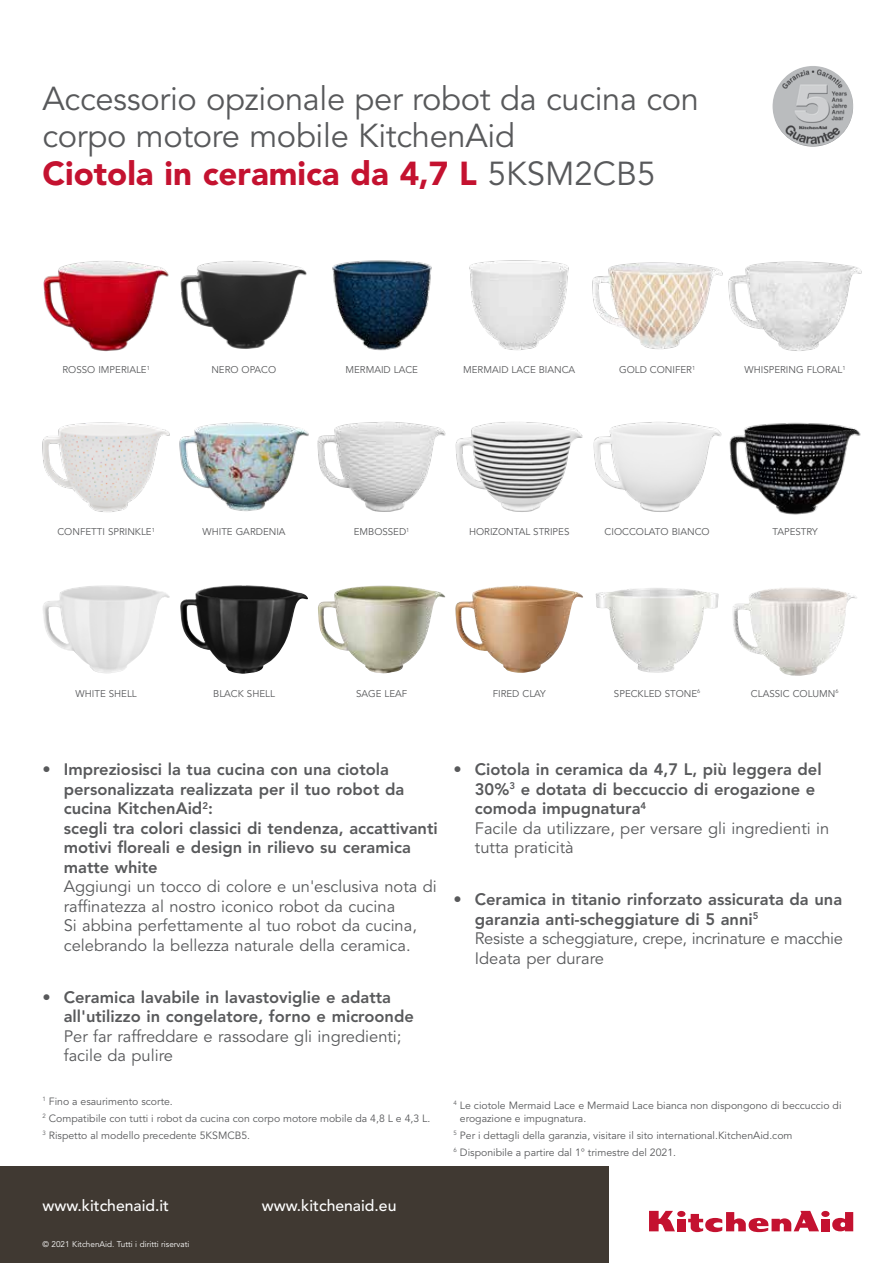
<style>
.page{position:relative;width:893px;height:1263px;background:#fff}
.page>*{position:absolute;margin:0;border:0;box-sizing:border-box;transform-origin:0 0}
.t1{font:33px/37.5px "Avenir LT Std";letter-spacing:-.01em;color:#58595b}
.t2{font:800 16.5px/19.5px "Avenir LT Std";color:#58595b}
.t3{font:16.5px/19.5px "Avenir LT Std";color:#58595b}
.t4{font:500 15.75px "Avenir LT Std";color:#fff}
.t5{font:10.5px/17px "Avenir LT Std";color:#58595b}
.t6{font:9.75px "Avenir LT Std";color:#58595b}
.t7{font:8.25px "Avenir LT Std";color:#fff}
.t8{font:5.7px "Avenir LT Std";color:#58595b}
.s1{font-weight:900;color:#c41230}
.s2{font-weight:400}
</style>
<div class="page">
<img style="left:772px;top:66px;width:81px;height:81px;border-radius:40px">
<div style="left:0;top:1166px;width:609px;height:97px;background:#403932"></div>
<div style="left:677px;top:1219px;width:8px;height:12px;background:#c41230"></div>
<div style="left:677px;top:1211px;width:8px;height:6px;background:#c41230;border-radius:50%"></div>
<div style="left:821px;top:1219px;width:8px;height:12px;background:#c41230"></div>
<div style="left:821px;top:1211px;width:8px;height:6px;background:#c41230;border-radius:50%"></div>
<svg style="left:649px;top:1211px;width:26px;height:20px"></svg>
<svg style="left:688px;top:1211px;width:131px;height:21px"></svg>
<svg style="left:832px;top:1212px;width:21px;height:19px"></svg>
<img style="left:43px;top:261px;width:126px;height:91px">
<img style="left:592px;top:261px;width:270px;height:90px">
<img style="left:180px;top:261px;width:127px;height:88px">
<img style="left:455px;top:422px;width:128px;height:90px">
<img style="left:455px;top:586px;width:128px;height:87px">
<img style="left:733px;top:588px;width:124px;height:88px">
<img style="left:42px;top:422px;width:267px;height:90px">
<img style="left:43px;top:585px;width:127px;height:88px">
<img style="left:729px;top:422px;width:132px;height:93px">
<img style="left:332px;top:260px;width:100px;height:91px">
<img style="left:469px;top:260px;width:100px;height:90px">
<img style="left:180px;top:585px;width:128px;height:89px">
<img style="left:317px;top:421px;width:129px;height:91px">
<img style="left:318px;top:586px;width:127px;height:87px">
<img style="left:595px;top:588px;width:124px;height:84px">
<img style="left:593px;top:422px;width:129px;height:90px">
<h1 class="t1" style="left:43px;top:81px;width:658px">Accessorio opzionale per robot da cucina con corpo motore mobile KitchenAid<br><span class="s1">Ciotola in ceramica da 4,7 L</span> 5KSM2CB5</h1>
<p class="t6" style="left:63px;top:364px;width:89px">ROSSO IMPERIALE<sup>1</sup></p>
<p class="t6" style="left:744px;top:364px;width:99px">WHISPERING FLORAL</p>
<p class="t6" style="left:211px;top:364px;width:66px">NERO OPACO</p>
<p class="t8" style="left:842px;top:365px;width:5px">1</p>
<p class="t6" style="left:619px;top:364px;width:78px">GOLD CONIFER<sup>1</sup></p>
<p class="t6" style="left:345px;top:364px;width:74px">MERMAID LACE</p>
<p class="t6" style="left:463px;top:364px;width:114px">MERMAID LACE BIANCA</p>
<p class="t6" style="left:57px;top:526px;width:99px">CONFETTI SPRINKLE<sup>1</sup></p>
<p class="t6" style="left:203px;top:526px;width:85px">WHITE GARDENIA</p>
<p class="t6" style="left:76px;top:688px;width:63px">WHITE SHELL</p>
<p class="t6" style="left:213px;top:688px;width:63px">BLACK SHELL</p>
<p class="t6" style="left:354px;top:526px;width:57px">EMBOSSED<sup>1</sup></p>
<p class="t6" style="left:469px;top:526px;width:102px">HORIZONTAL STRIPES</p>
<p class="t6" style="left:605px;top:526px;width:107px">CIOCCOLATO BIANCO</p>
<p class="t6" style="left:772px;top:526px;width:47px">TAPESTRY</p>
<p class="t6" style="left:356px;top:688px;width:53px">SAGE LEAF</p>
<p class="t6" style="left:614px;top:688px;width:88px">SPECKLED STONE<sup>6</sup></p>
<p class="t6" style="left:493px;top:688px;width:55px">FIRED CLAY</p>
<p class="t6" style="left:751px;top:688px;width:89px">CLASSIC COLUMN<sup>6</sup></p>
<p class="t2" style="left:64px;top:760px;width:375px;text-indent:-21px">• Impreziosisci la tua cucina con una ciotola personalizzata realizzata per il tuo robot da cucina KitchenAid<sup>2</sup>:<br>scegli tra colori classici di tendenza, accattivanti motivi floreali e design in rilievo su ceramica matte white</p>
<p class="t3" style="left:64px;top:877px;width:374px">Aggiungi un tocco di colore e un'esclusiva nota di raffinatezza al nostro iconico robot da cucina<br>Si abbina perfettamente al tuo robot da cucina, celebrando la bellezza naturale della ceramica.</p>
<p class="t2" style="left:64px;top:987px;width:352px;text-indent:-21px">• Ceramica lavabile in lavastoviglie e adatta all'utilizzo in congelatore, forno e microonde</p>
<p class="t3" style="left:64px;top:1026px;width:339px">Per far raffreddare e rassodare gli ingredienti; facile da pulire</p>
<p class="t2" style="left:475px;top:760px;width:356px;text-indent:-21px">• Ciotola in ceramica da 4,7 L, più leggera del 30%<sup>3</sup> e dotata di beccuccio di erogazione e comoda impugnatura<sup>4<br></sup><span class="s2">Facile da utilizzare, per versare gli ingredienti in tutta praticità</span></p>
<p class="t2" style="left:475px;top:890px;width:370px;text-indent:-21px">• Ceramica in titanio rinforzato assicurata da una garanzia anti-scheggiature di 5 anni<sup>5<br></sup><span class="s2">Resiste a scheggiature, crepe, incrinature e macchie Ideata per durare</span></p>
<p class="t5" style="left:43px;top:1093px;width:389px"><sup>1</sup> Fino a esaurimento scorte.<br><sup>2</sup> Compatibile con tutti i robot da cucina con corpo motore mobile da 4,8 L e 4,3 L.<br><sup>3</sup> Rispetto al modello precedente 5KSMCB5.</p>
<p class="t5" style="left:460px;top:1099px;width:383px;line-height:12.8px;text-indent:-6px"><sup>4</sup> Le ciotole Mermaid Lace e Mermaid Lace bianca non dispongono di beccuccio di erogazione e impugnatura.</p>
<p class="t5" style="left:454px;top:1127px;width:340px"><sup>5</sup> Per i dettagli della garanzia, visitare il sito international.KitchenAid.com<br><sup>6</sup> Disponibile a partire dal 1° trimestre del 2021.</p>
<p class="t4" style="left:43px;top:1196px;width:128px">www.kitchenaid.it</p>
<p class="t4" style="left:262px;top:1196px;width:136px">www.kitchenaid.eu</p>
<p class="t7" style="left:43px;top:1239px;width:148px">© 2021 KitchenAid. Tutti i diritti riservati</p>
</div>
